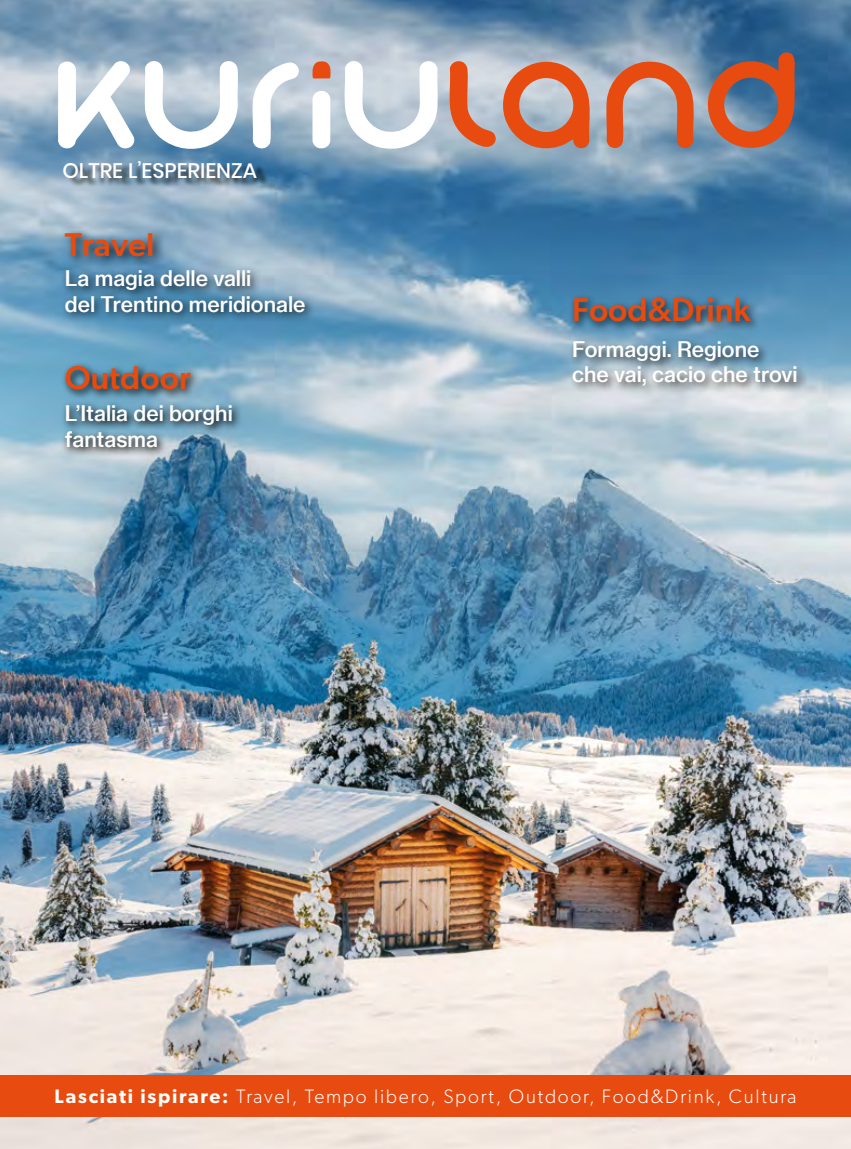
<style>
.page{position:relative;width:851px;height:1149px;background:#fff}
.page>*{position:absolute;margin:0;border:0;box-sizing:border-box;transform-origin:0 0}
.t1{font:500 33px "Gibson";color:#e84b0f}
.t2{font:21px/25.2px "N Haas Grotesk TX Pro 65 Md";color:#fff}
.t3{font:500 21px "Poppins";color:#fff}
.t4{font:300 19.5px "Gibson";letter-spacing:.09em;color:#fff}
.s1{font-weight:600}
</style>
<div class="page">
<img style="left:0;top:0;width:850px;height:1148px">
<div style="left:0;top:1074px;width:850px;height:42px;background:#e84b0f"></div>
<svg style="left:58px;top:57px;width:80px;height:96px"></svg>
<svg style="left:144px;top:58px;width:94px;height:96px"></svg>
<svg style="left:605px;top:47px;width:191px;height:107px;background:#a07e7a"></svg>
<svg style="left:252px;top:62px;width:50px;height:89px"></svg>
<svg style="left:339px;top:51px;width:256px;height:103px;background:#cab3ae"></svg>
<svg style="left:312px;top:88px;width:18px;height:63px"></svg>
<svg style="left:312px;top:61px;width:18px;height:17px"></svg>
<div style="left:68px;top:161px;width:202px;height:27px;background:#000;opacity:.75"></div>
<div style="left:60px;top:361px;width:141px;height:39px;background:#000;opacity:.75"></div>
<div style="left:61px;top:400px;width:181px;height:57px;background:#000;opacity:.75"></div>
<div style="left:61px;top:227px;width:105px;height:41px;background:#000;opacity:.75"></div>
<div style="left:61px;top:265px;width:254px;height:57px;background:#000;opacity:.75"></div>
<div style="left:568px;top:293px;width:193px;height:39px;background:#000;opacity:.6"></div>
<div style="left:569px;top:336px;width:239px;height:61px;background:#000;opacity:.75"></div>
<p class="t3" style="left:62px;top:159px;width:196px">OLTRE L’ESPERIENZA</p>
<h1 class="t1" style="left:65px;top:225px;width:91px">Travel</h1>
<p class="t2" style="left:65px;top:266px;width:242px">La magia delle valli<br>del Trentino meridionale</p>
<h1 class="t1" style="left:65px;top:358px;width:127px">Outdoor</h1>
<p class="t2" style="left:65px;top:401px;width:169px">L’Italia dei borghi fantasma</p>
<h1 class="t1" style="left:572px;top:289px;width:180px">Food&amp;Drink</h1>
<p class="t2" style="left:572px;top:336px;width:227px">Formaggi. Regione che vai, cacio che trovi</p>
<p class="t4" style="left:54px;top:1083px;width:743px"><span class="s1">Lasciati ispirare:</span> Travel, Tempo libero, Sport, Outdoor, Food&amp;Drink, Cultura</p>
</div>
